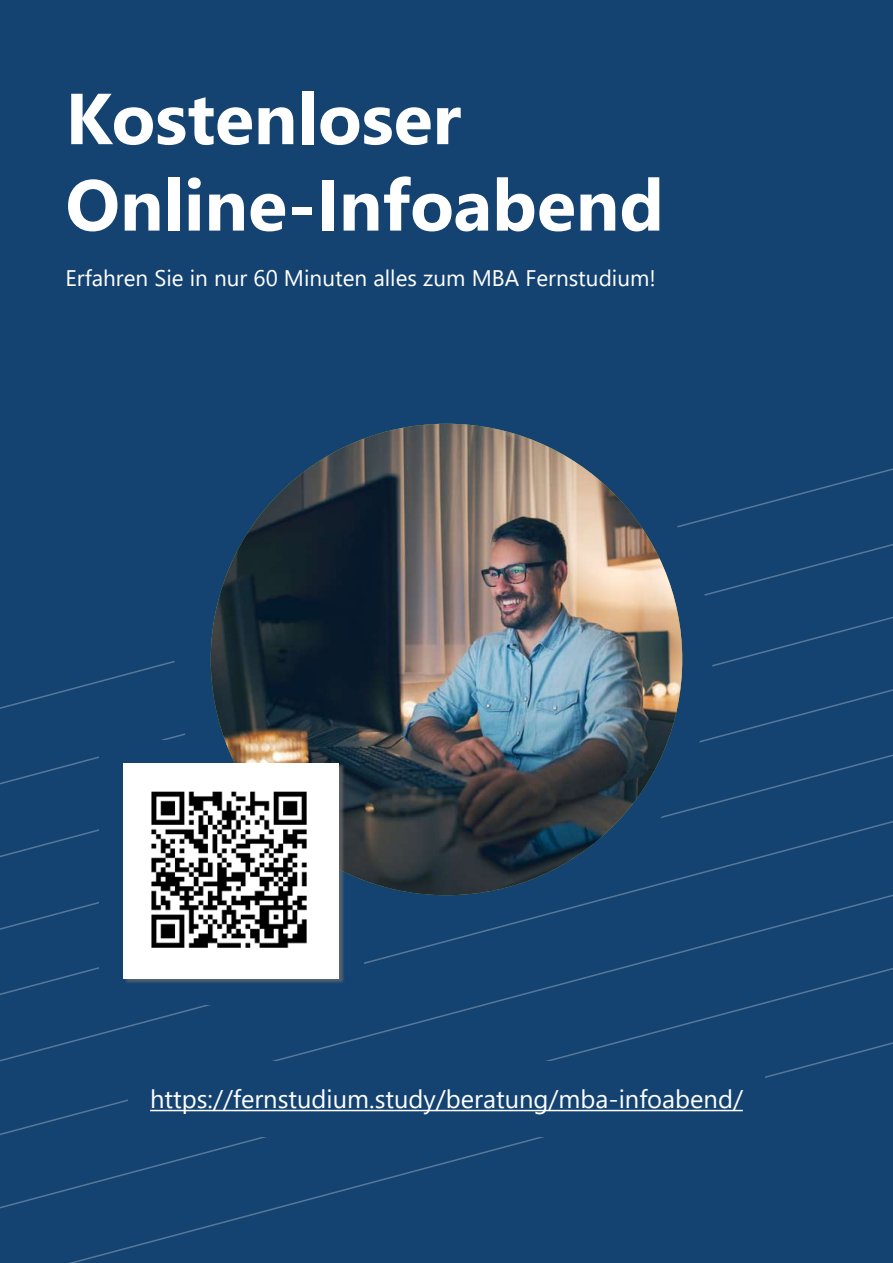
<style>
.page{position:relative;width:893px;height:1263px;background:#fff}
.page>*{position:absolute;margin:0;border:0;box-sizing:border-box;transform-origin:0 0}
.t1{font:700 72px/86.4px "Segoe UI";color:#fff}
.t2{font:25.5px "Segoe UI";color:#fff}
.t3{font:22.5px "Segoe UI";color:#fff}
</style>
<div class="page">
<div style="left:0;top:0;width:893px;height:411px;background:#144372"></div>
<div style="left:0;top:411px;width:893px;height:70px;background:#144372"></div>
<div style="left:0;top:481px;width:893px;height:63px;background:#144372"></div>
<div style="left:0;top:544px;width:893px;height:71px;background:#144372"></div>
<div style="left:0;top:615px;width:893px;height:62px;background:#144372"></div>
<div style="left:0;top:677px;width:893px;height:71px;background:#144372"></div>
<div style="left:0;top:748px;width:893px;height:65px;background:#144372"></div>
<div style="left:0;top:813px;width:893px;height:52px;background:#144372"></div>
<div style="left:0;top:865px;width:893px;height:70px;background:#144372"></div>
<div style="left:0;top:935px;width:893px;height:328px;background:#144372"></div>
<div style="left:128px;top:1061px;width:636px;height:75px;background:#144372"></div>
<hr style="left:150px;top:1110px;width:593px;height:1px;background:#fff">
<div style="left:175px;top:391px;width:537px;height:537px;background:#144372;border-radius:50%"></div>
<div style="left:99px;top:741px;width:264px;height:264px;background:#144372"></div>
<img style="left:211px;top:424px;width:471px;height:471px;border-radius:235px">
<div style="left:124px;top:764px;width:221px;height:220px;background:#6d6d6d;opacity:.75"></div>
<div style="left:123px;top:763px;width:216px;height:215px;background:#fff"></div>
<img style="left:151px;top:791px;width:156px;height:157px">
<h1 class="t1" style="left:65px;top:70px;width:600px">Kostenloser<br>Online-Infoabend</h1>
<p class="t3" style="left:65px;top:257px;width:592px">Erfahren Sie in nur 60 Minuten alles zum MBA Fernstudium!</p>
<p class="t2" style="left:150px;top:1075px;width:594px">https://fernstudium.study/beratung/mba-infoabend/</p>
</div>
